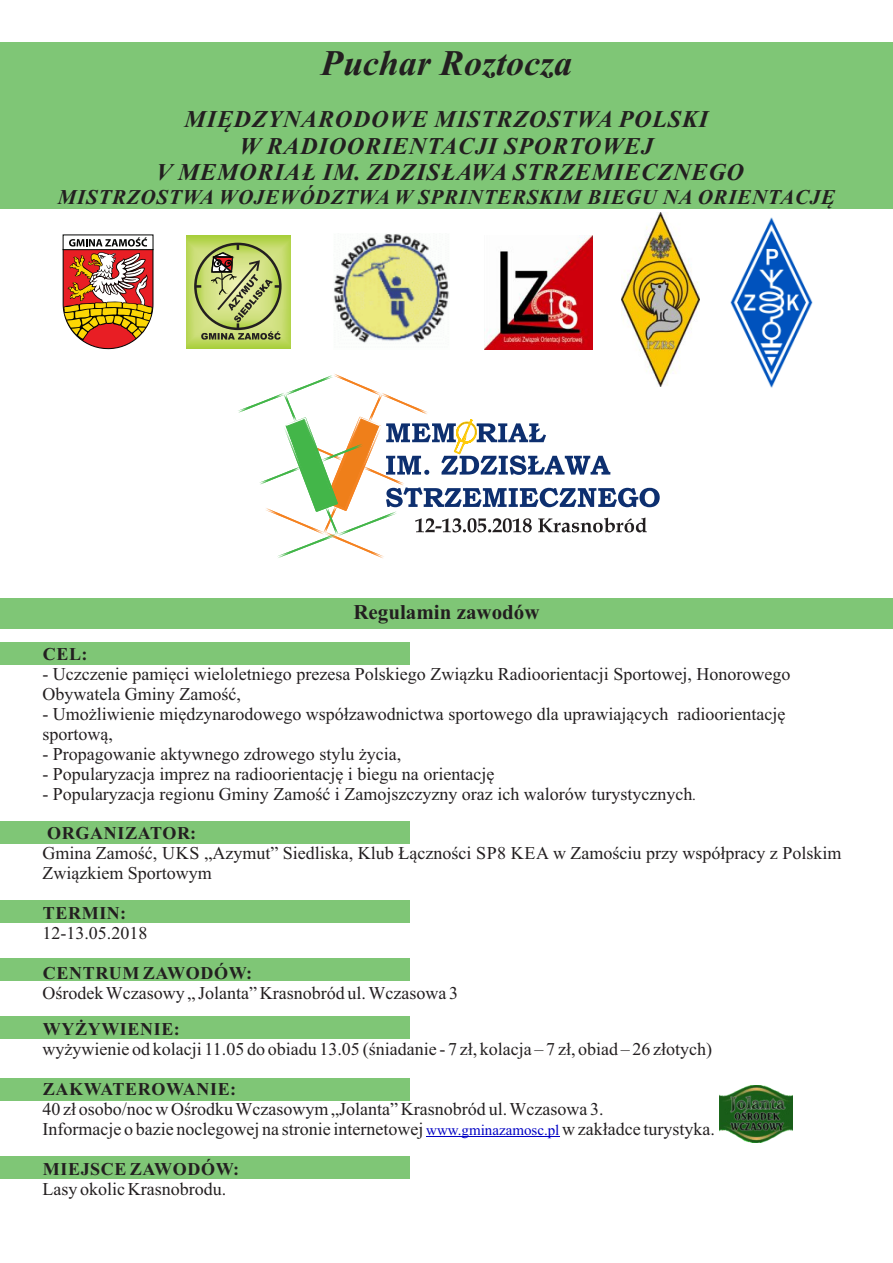
<style>
.page{position:relative;width:893px;height:1263px;background:#fff}
.page>*{position:absolute;margin:0;border:0;box-sizing:border-box;transform-origin:0 0}
.t1{font:italic 700 36px "Times New Roman";color:#231f20}
.t2{font:italic 700 24px/26.5px "Times New Roman";letter-spacing:.035em;color:#231f20;text-align:center}
.t3{font:italic 700 21px "Times New Roman";letter-spacing:.035em;color:#231f20}
.t4{font:700 21px "Times New Roman";color:#231f20}
.t5{font:18px/20px "Times New Roman";color:#231f20}
.t6{font:700 18px "Times New Roman";letter-spacing:.035em;color:#231f20}
.s1{font-size:15px}
.s2{font-size:15px;color:#0000c4}
</style>
<div class="page">
<div style="left:0;top:642px;width:409px;height:23px;background:#7fc676"></div>
<div style="left:0;top:598px;width:893px;height:31px;background:#7fc676"></div>
<div style="left:0;top:43px;width:893px;height:166px;background:#7fc676"></div>
<div style="left:0;top:1156px;width:409px;height:22px;background:#7fc676"></div>
<div style="left:0;top:1078px;width:409px;height:22px;background:#7fc676"></div>
<div style="left:0;top:821px;width:409px;height:22px;background:#7fc676"></div>
<div style="left:0;top:900px;width:409px;height:22px;background:#7fc676"></div>
<div style="left:0;top:958px;width:409px;height:22px;background:#7fc676"></div>
<div style="left:0;top:1017px;width:409px;height:22px;background:#7fc676"></div>
<hr style="left:426px;top:1136px;width:133px;height:1px;background:#0000c4">
<svg style="left:62px;top:234px;width:92px;height:116px"></svg>
<img style="left:334px;top:234px;width:115px;height:109px">
<img style="left:730px;top:217px;width:83px;height:171px">
<img style="left:622px;top:212px;width:78px;height:174px">
<svg style="left:186px;top:235px;width:104px;height:114px;background:#b7d457"></svg>
<svg style="left:195px;top:244px;width:86px;height:96px;background:#a9b46a"></svg>
<svg style="left:238px;top:374px;width:422px;height:185px"></svg>
<img style="left:719px;top:1085px;width:73px;height:58px">
<img style="left:484px;top:236px;width:108px;height:113px">
<h1 class="t1" style="left:321px;top:50px;width:253px">Puchar Roztocza</h1>
<h2 class="t2" style="left:156px;top:108px;width:589px">MIĘDZYNARODOWE MISTRZOSTWA POLSKI<br>W RADIOORIENTACJI SPORTOWEJ<br>V MEMORIAŁ IM. ZDZISŁAWA STRZEMIECZNEGO</h2>
<p class="t3" style="left:58px;top:190px;width:779px">MISTRZOSTWA WOJEWÓDZTWA W SPRINTERSKIM BIEGU NA ORIENTACJĘ</p>
<p class="t4" style="left:353px;top:605px;width:188px">Regulamin zawodów</p>
<p class="t6" style="left:43px;top:648px;width:46px">CEL:</p>
<p class="t5" style="left:42px;top:666px;width:749px">- Uczczenie pamięci wieloletniego prezesa Polskiego Związku Radioorientacji Sportowej, Honorowego<br>Obywatela Gminy Zamość,</p>
<p class="t5" style="left:42px;top:705px;width:744px">- Umożliwienie międzynarodowego współzawodnictwa sportowego dla uprawiających radioorientację sportową,</p>
<p class="t5" style="left:42px;top:745px;width:360px">- Propagowanie aktywnego zdrowego stylu życia,</p>
<p class="t5" style="left:42px;top:765px;width:453px">- Popularyzacja imprez na radioorientację i biegu na orientację</p>
<p class="t5" style="left:42px;top:785px;width:655px">- Popularyzacja regionu Gminy Zamość i Zamojszczyzny oraz ich walorów turystycznych<span class="s1">.</span></p>
<p class="t6" style="left:47px;top:827px;width:150px">ORGANIZATOR:</p>
<p class="t5" style="left:42px;top:845px;width:800px">Gmina Zamość, UKS „Azymut” Siedliska, Klub Łączności SP8 KEA w Zamościu przy współpracy z Polskim<br>Związkiem Sportowym</p>
<p class="t6" style="left:43px;top:907px;width:85px">TERMIN:</p>
<p class="t5" style="left:42px;top:925px;width:106px">12-13.05.2018</p>
<p class="t6" style="left:43px;top:967px;width:211px">CENTRUM ZAWODÓW:</p>
<p class="t5" style="left:42px;top:985px;width:417px">Ośrodek Wczasowy „ Jolanta” Krasnobród ul. Wczasowa 3</p>
<p class="t6" style="left:43px;top:1023px;width:139px">WYŻYWIENIE:</p>
<p class="t5" style="left:42px;top:1041px;width:671px">wyżywienie od kolacji 11.05 do obiadu 13.05 (śniadanie - 7 zł, kolacja – 7 zł, obiad – 26 złotych)</p>
<p class="t6" style="left:43px;top:1083px;width:195px">ZAKWATEROWANIE:</p>
<p class="t5" style="left:42px;top:1101px;width:674px">40 zł osobo/noc w Ośrodku Wczasowym „Jolanta” Krasnobród ul. Wczasowa 3.<br>Informacje o bazie noclegowej na stronie internetowej <span class="s2">www.gminazamosc.pl</span> w zakładce turystyka.</p>
<p class="t6" style="left:43px;top:1163px;width:198px">MIEJSCE ZAWODÓW:</p>
<p class="t5" style="left:42px;top:1181px;width:185px">Lasy okolic Krasnobrodu.</p>
</div>
